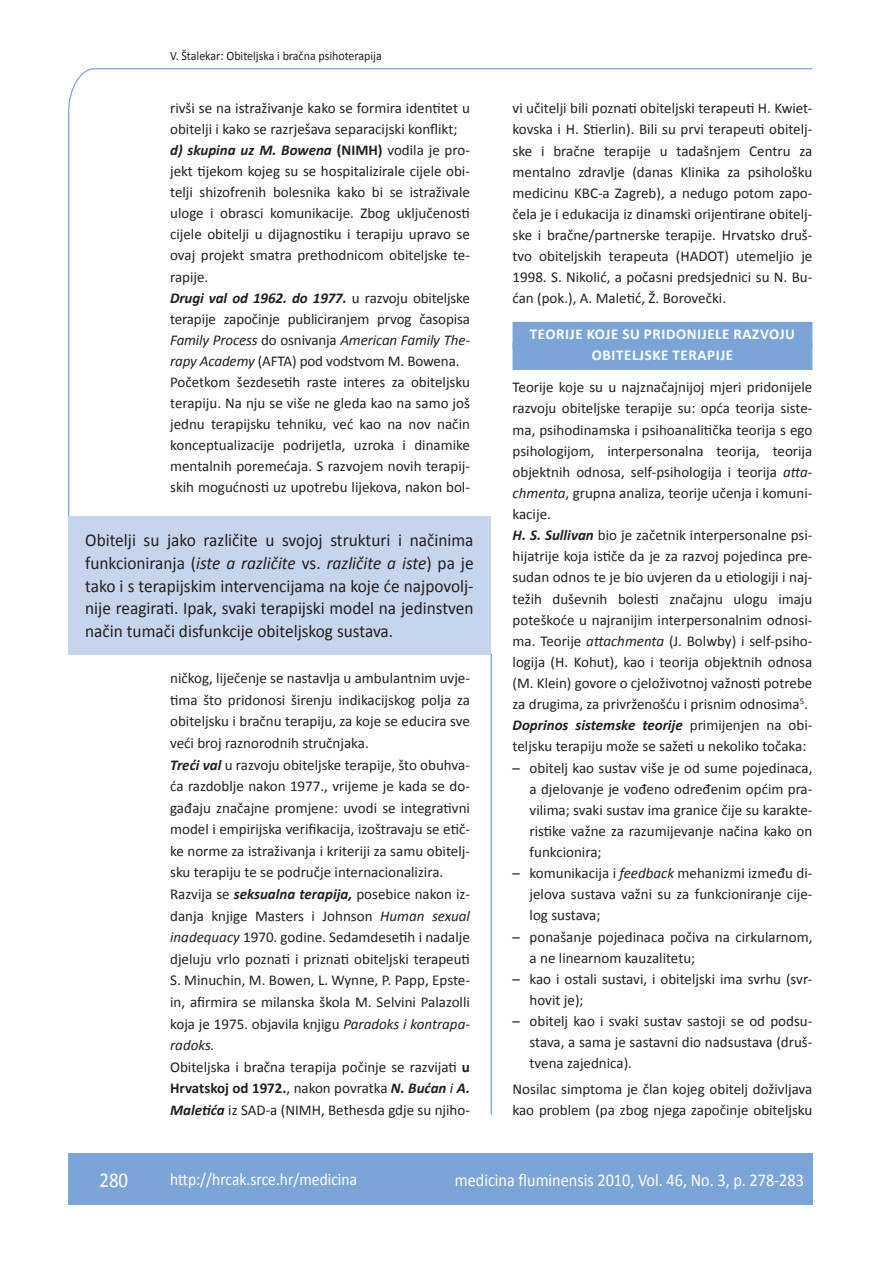
<style>
.page{position:relative;width:889px;height:1268px;background:#fff}
.page>*{position:absolute;margin:0;border:0;box-sizing:border-box;transform-origin:0 0}
.t1{font:21px "Calibri";color:#fff;scale:.9 1}
.t2{font:18px/22.5px "Calibri";color:#231f20;text-align:justify;scale:.96 1}
.t3{font:18px "Calibri";color:#fff;scale:.9 1}
.t4{font:17.25px "Calibri";color:#fff;scale:.9 1}
.t5{font:15px/21.1px "Calibri";color:#231f20}
.t6{font:700 15px/21.1px "Calibri";letter-spacing:.04em;color:#fff;text-align:center}
.t7{font:12.75px "Calibri";color:#231f20;scale:.94 1}
.s1{font-weight:700;font-style:italic}
.s2{font-weight:700}
.s3{font-style:italic}
</style>
<div class="page">
<svg style="left:68px;top:68px;width:745px;height:448px"></svg>
<hr style="left:490px;top:653px;width:2px;height:461px;background:#7ca5d7">
<div style="left:68px;top:1152px;width:744px;height:51px;background:#7ca5d7"></div>
<div style="left:512px;top:322px;width:300px;height:27px;background:#7ca5d7"></div>
<div style="left:512px;top:343px;width:300px;height:27px;background:#7ca5d7"></div>
<div style="left:68px;top:516px;width:423px;height:138px;background:#c6d5ec"></div>
<p class="t7" style="left:170px;top:47px;width:227px">V. Štalekar: Obiteljska i bračna psihoterapija</p>
<p class="t5" style="left:170px;top:97px;width:301px">rivši se na istraživanje kako se formira identitet u obitelji i kako se razrješava separacijski konflikt; <span class="s1">d) skupina uz M. Bowena</span> <span class="s2">(NIMH)</span> vodila je pro&shy;jekt tijekom kojeg su se hospitalizirale cijele obi&shy;telji shizofrenih bolesnika kako bi se istraživale uloge i obrasci komunikacije. Zbog uključenosti cijele obitelji u dijagnostiku i terapiju upravo se ovaj projekt smatra prethodnicom obiteljske te&shy;rapije.<br><span class="s1">Drugi val od 1962. do 1977.</span> u razvoju obiteljske terapije započinje publiciranjem prvog časopisa <span class="s3">Family Process</span> do osnivanja <span class="s3">American Family The&shy;rapy Academy</span> (AFTA) pod vodstvom M. Bowena.<br>Početkom šezdesetih raste interes za obiteljsku terapiju. Na nju se više ne gleda kao na samo još jednu terapijsku tehniku, već kao na nov način konceptualizacije podrijetla, uzroka i dinamike mentalnih poremećaja. S razvojem novih terapij&shy;skih mogućnosti uz upotrebu lijekova, nakon bol-</p>
<p class="t5" style="left:512px;top:97px;width:301px;text-align:justify">vi učitelji bili poznati obiteljski terapeuti H. Kwiet&shy;kovska i H. Stierlin). Bili su prvi terapeuti obitelj&shy;ske i bračne terapije u tadašnjem Centru za mentalno zdravlje (danas Klinika za psihološku medicinu KBC-a Zagreb), a nedugo potom zapo&shy;čela je i edukacija iz dinamski orijentirane obitelj&shy;ske i bračne/partnerske terapije. Hrvatsko druš&shy;tvo obiteljskih terapeuta (HADOT) utemeljio je 1998. S. Nikolić, a počasni predsjednici su N. Bu&shy;ćan (pok.), A. Maletić, Ž. Borovečki.</p>
<p class="t6" style="left:530px;top:323px;width:267px">TEORIJE KOJE SU PRIDONIJELE RAZVOJU<br>OBITELJSKE TERAPIJE</p>
<p class="t5" style="left:512px;top:376px;width:301px">Teorije koje su u najznačajnijoj mjeri pridonijele razvoju obiteljske terapije su: opća teorija siste&shy;ma, psihodinamska i psihoanalitička teorija s ego psihologijom, interpersonalna teorija, teorija objektnih odnosa, self-psihologija i teorija <span class="s3">atta&shy;chmenta</span>, grupna analiza, teorije učenja i komuni&shy;kacije.<br><span class="s1">H. S. Sullivan</span> bio je začetnik interpersonalne psi&shy;hijatrije koja ističe da je za razvoj pojedinca pre&shy;sudan odnos te je bio uvjeren da u etiologiji i naj&shy;težih duševnih bolesti značajnu ulogu imaju poteškoće u najranijim interpersonalnim odnosi&shy;ma. Teorije <span class="s3">attachmenta</span> (J. Bolwby) i self-psiho&shy;logija (H. Kohut), kao i teorija objektnih odnosa (M. Klein) govore o cjeloživotnoj važnosti potrebe za drugima, za privrženošću i prisnim odnosima<sup>5</sup>.<br><span class="s1">Doprinos sistemske teorije</span> primijenjen na obi&shy;teljsku terapiju može se sažeti u nekoliko točaka:</p>
<p class="t5" style="left:529px;top:756px;width:284px;text-align:justify;text-indent:-17px">– obitelj kao sustav više je od sume pojedinaca, a djelovanje je vođeno određenim općim pra&shy;vilima; svaki sustav ima granice čije su karakte&shy;ristike važne za razumijevanje načina kako on funkcionira;</p>
<p class="t5" style="left:529px;top:861px;width:284px;text-align:justify;text-indent:-17px">– komunikacija i <span class="s3">feedback</span> mehanizmi između di&shy;jelova sustava važni su za funkcioniranje cije&shy;log sustava;</p>
<p class="t5" style="left:529px;top:925px;width:284px;text-indent:-17px">– ponašanje pojedinaca počiva na cirkularnom, a ne linearnom kauzalitetu;</p>
<p class="t5" style="left:529px;top:967px;width:284px;text-indent:-17px">– kao i ostali sustavi, i obiteljski ima svrhu (svr&shy;hovit je);</p>
<p class="t5" style="left:529px;top:1009px;width:284px;text-align:justify;text-indent:-17px">– obitelj kao i svaki sustav sastoji se od podsu&shy;stava, a sama je sastavni dio nadsustava (druš&shy;tvena zajednica).</p>
<p class="t5" style="left:512px;top:1077px;width:301px">Nosilac simptoma je član kojeg obitelj doživljava kao problem (pa zbog njega započinje obiteljsku</p>
<p class="t2" style="left:85px;top:528px;width:406px">Obitelji su jako različite u svojoj strukturi i načinima funkcioniranja (<span class="s3">iste a različite</span> vs. <span class="s3">različite a iste</span>) pa je tako i s terapijskim intervencijama na koje će najpovolj&shy;nije reagirati. Ipak, svaki terapijski model na jedinstven način tumači disfunkcije obiteljskog sustava.</p>
<p class="t5" style="left:170px;top:666px;width:301px;line-height:21.6px">ničkog, liječenje se nastavlja u ambulantnim uvje&shy;tima što pridonosi širenju indikacijskog polja za obiteljsku i bračnu terapiju, za koje se educira sve veći broj raznorodnih stručnjaka.<br><span class="s1">Treći val</span> u razvoju obiteljske terapije, što obuhva&shy;ća razdoblje nakon 1977., vrijeme je kada se do&shy;gađaju značajne promjene: uvodi se integrativni model i empirijska verifikacija, izoštravaju se etič&shy;ke norme za istraživanja i kriteriji za samu obitelj&shy;sku terapiju te se područje internacionalizira.<br>Razvija se <span class="s1">seksualna terapija,</span> posebice nakon iz&shy;danja knjige Masters i Johnson <span class="s3">Human sexual inadequacy</span> 1970. godine. Sedamdesetih i nadalje djeluju vrlo poznati i priznati obiteljski terapeuti S. Minuchin, M. Bowen, L. Wynne, P. Papp, Epste&shy;in, afirmira se milanska škola M. Selvini Palazolli koja je 1975. objavila knjigu <span class="s3">Paradoks i kontrapa&shy;radoks.<br></span>Obiteljska i bračna terapija počinje se razvijati <span class="s2">u Hrvatskoj od 1972.</span>, nakon povratka <span class="s1">N. Bućan</span> <span class="s3">i</span> <span class="s1">A.<br>Maletića</span> iz SAD-a (NIMH, Bethesda gdje su njiho-</p>
<h1 class="t1" style="left:99px;top:1166px;width:33px">280</h1>
<p class="t4" style="left:170px;top:1167px;width:209px">http://hrcak.srce.hr/medicina</p>
<p class="t3" style="left:455px;top:1168px;width:389px">medicina fluminensis 2010, Vol. 46, No. 3, p. 278-283</p>
</div>
